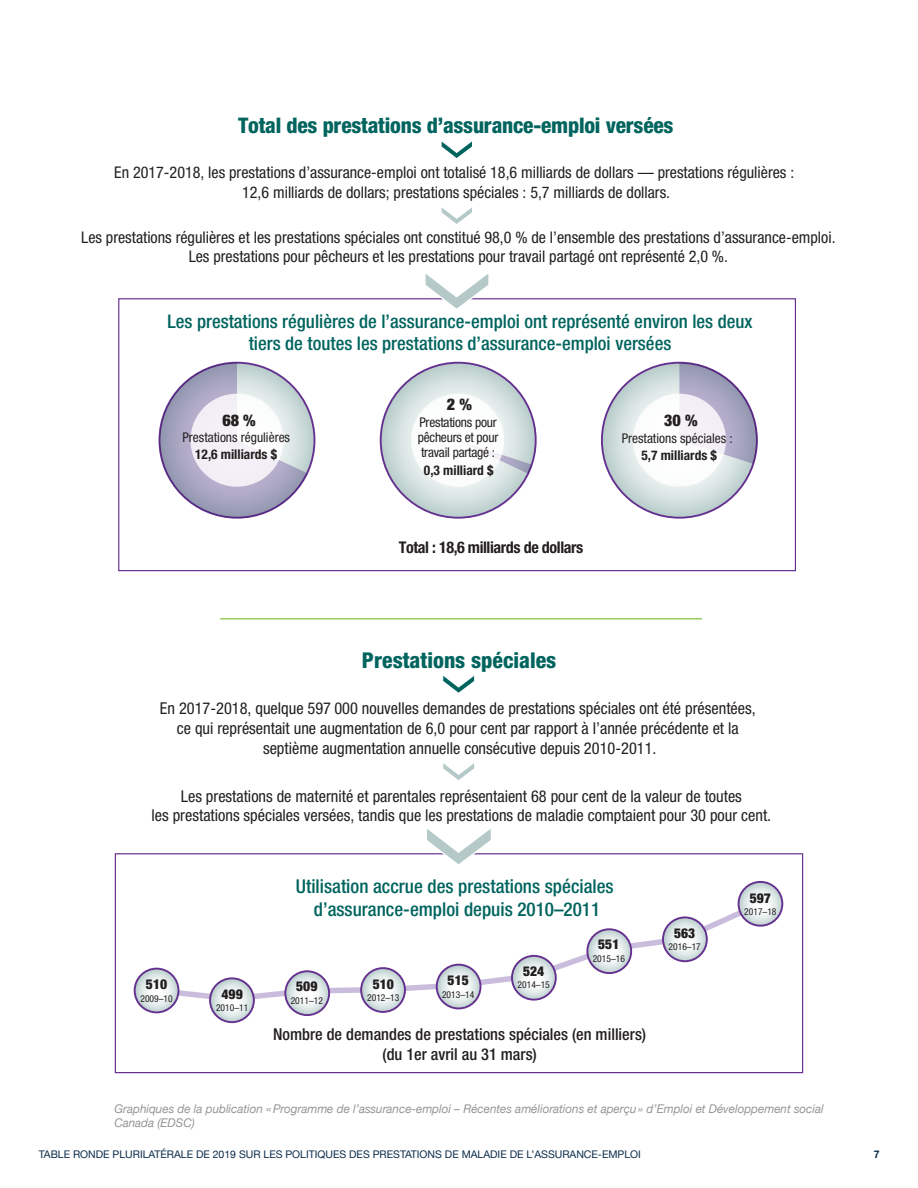
<style>
.page{position:relative;width:918px;height:1188px;background:#fff}
.page>*{position:absolute;margin:0;border:0;box-sizing:border-box;transform-origin:0 0}
.t1{font:800 condensed 21.75px "Helvetica Neue LT Std";color:#00645e}
.t2{font:800 condensed 21.45px "Helvetica Neue LT Std";letter-spacing:-.01em;color:#00645e}
.t3{font:500 condensed 19.05px/23px "Helvetica Neue LT Std";color:#00645e;text-align:center}
.t4{font:500 condensed 18.75px/22.5px "Helvetica Neue LT Std";color:#00645e;text-align:center}
.t5{font:condensed 16.35px/19.6px "Helvetica Neue LT Std";color:#231f20;text-align:center}
.t6{font:500 condensed 16.35px/19.6px "Helvetica Neue LT Std";color:#231f20;text-align:center}
.t7{font:condensed 16.05px/19.4px "Helvetica Neue LT Std";color:#231f20;text-align:center}
.t8{font:700 condensed 16.05px "Helvetica Neue LT Std";letter-spacing:-.025em;color:#231f20}
.t9{font:900 condensed 16.05px "Helvetica Neue LT Std";color:#231f20}
.t10{font:900 condensed 13.65px "Helvetica Neue LT Std";color:#231f20}
.t11{font:condensed 13.35px/14.7px "Helvetica Neue LT Std";color:#231f20;text-align:center}
.t12{font:700 condensed 13.35px "Helvetica Neue LT Std";color:#231f20}
.FOOTNOTE{font:italic 12px/14.4px "Helvetica Neue";color:#939598}
.t13{font:10.5px "Helvetica Neue";color:#0b2b49}
.t14{font:700 10.5px "Helvetica Neue";color:#0b2b49}
.t15{font:condensed 9.6px "Helvetica Neue LT Std";color:#231f20}
.s1{font-weight:700}
</style>
<div class="page">
<svg style="left:159px;top:363px;width:148px;height:155px"></svg>
<svg style="left:381px;top:363px;width:155px;height:155px;background:#cbd6d9"></svg>
<svg style="left:490px;top:440px;width:42px;height:34px"></svg>
<svg style="left:602px;top:363px;width:155px;height:155px;background:#cbd6d9"></svg>
<svg style="left:679px;top:363px;width:78px;height:101px"></svg>
<svg style="left:441px;top:141px;width:31px;height:18px"></svg>
<svg style="left:441px;top:207px;width:31px;height:17px"></svg>
<svg style="left:423px;top:274px;width:67px;height:35px"></svg>
<div style="left:190px;top:394px;width:93px;height:93px;background:linear-gradient(to right,#efecf4,#fcfcfd);border-radius:50%"></div>
<div style="left:411px;top:394px;width:93px;height:93px;background:#fff;border-radius:50%"></div>
<div style="left:633px;top:394px;width:93px;height:93px;background:#fff;border-radius:50%"></div>
<svg style="left:151px;top:897px;width:602px;height:107px"></svg>
<svg style="left:135px;top:969px;width:43px;height:43px"></svg>
<div style="left:134px;top:968px;width:45px;height:45px;border:2px solid #65308f;border-radius:50%"></div>
<svg style="left:210px;top:978px;width:44px;height:44px"></svg>
<div style="left:209px;top:977px;width:46px;height:46px;border:2px solid #65308f;border-radius:50%"></div>
<svg style="left:285px;top:971px;width:44px;height:44px"></svg>
<div style="left:284px;top:970px;width:46px;height:46px;border:2px solid #65308f;border-radius:50%"></div>
<svg style="left:361px;top:968px;width:44px;height:44px"></svg>
<div style="left:360px;top:967px;width:46px;height:46px;border:2px solid #65308f;border-radius:50%"></div>
<svg style="left:437px;top:965px;width:44px;height:43px"></svg>
<div style="left:436px;top:964px;width:45px;height:45px;border:2px solid #65308f;border-radius:50%"></div>
<svg style="left:512px;top:956px;width:44px;height:44px"></svg>
<div style="left:511px;top:955px;width:46px;height:46px;border:2px solid #65308f;border-radius:50%"></div>
<svg style="left:587px;top:929px;width:44px;height:44px"></svg>
<div style="left:586px;top:928px;width:46px;height:46px;border:2px solid #65308f;border-radius:50%"></div>
<svg style="left:663px;top:917px;width:44px;height:44px"></svg>
<div style="left:662px;top:916px;width:46px;height:46px;border:2px solid #65308f;border-radius:50%"></div>
<svg style="left:739px;top:882px;width:43px;height:44px"></svg>
<div style="left:738px;top:881px;width:45px;height:46px;border:2px solid #65308f;border-radius:50%"></div>
<svg style="left:442px;top:675px;width:33px;height:18px"></svg>
<svg style="left:443px;top:763px;width:31px;height:17px"></svg>
<div style="left:115px;top:853px;width:688px;height:220px;border:1px solid #65308f"></div>
<svg style="left:424px;top:829px;width:69px;height:35px"></svg>
<hr style="left:220px;top:618px;width:482px;height:2px;background:#98cc5e">
<p class="t2" style="left:238px;top:112px;width:437px">Total des prestations d’assurance-emploi versées</p>
<p class="t7" style="left:114px;top:163px;width:681px">En 2017-2018, les prestations d’assurance-emploi ont totalisé 18,6 milliards de dollars — prestations régulières :<br>12,6 milliards de dollars; prestations spéciales : 5,7 milliards de dollars.</p>
<p class="t7" style="left:81px;top:227px;width:756px">Les prestations régulières et les prestations spéciales ont constitué 98,0 % de l’ensemble des prestations d’assurance-emploi.<br>Les prestations pour pêcheurs et les prestations pour travail partagé ont représenté 2,0 %.</p>
<p class="t4" style="left:168px;top:310px;width:587px">Les prestations régulières de l’assurance-emploi ont représenté environ les deux tiers de toutes les prestations d’assurance-emploi versées</p>
<p class="t9" style="left:222px;top:411px;width:35px">68 %</p>
<p class="t11" style="left:183px;top:428px;width:109px;line-height:17px">Prestations régulières<br><span class="s1">12,6 milliards $</span></p>
<p class="t9" style="left:447px;top:395px;width:27px">2 %</p>
<p class="t11" style="left:418px;top:415px;width:82px;text-align:left">Prestations pour pêcheurs et pour travail partagé :</p>
<p class="t12" style="left:424px;top:462px;width:71px">0,3 milliard $</p>
<p class="t8" style="left:399px;top:538px;width:186px">Total : 18,6 milliards de dollars</p>
<p class="t9" style="left:664px;top:411px;width:35px">30 %</p>
<p class="t11" style="left:622px;top:429px;width:113px;line-height:17.4px">Prestations spéciales :<br><span class="s1">5,7 milliards $</span></p>
<p class="t1" style="left:362px;top:647px;width:196px">Prestations spéciales</p>
<p class="t5" style="left:160px;top:699px;width:597px">En 2017-2018, quelque 597 000 nouvelles demandes de prestations spéciales ont été présentées, ce qui représentait une augmentation de 6,0 pour cent par rapport à l’année précédente et la septième augmentation annuelle consécutive depuis 2010-2011.</p>
<p class="t5" style="left:152px;top:786px;width:621px">Les prestations de maternité et parentales représentaient 68 pour cent de la valeur de toutes<br>les prestations spéciales versées, tandis que les prestations de maladie comptaient pour 30 pour cent.</p>
<p class="t10" style="left:146px;top:976px;width:23px">510</p>
<p class="t15" style="left:140px;top:993px;width:34px">2009–10</p>
<p class="t10" style="left:222px;top:985px;width:23px">499</p>
<p class="t15" style="left:216px;top:1002px;width:34px">2010–11</p>
<p class="t3" style="left:296px;top:874px;width:319px">Utilisation accrue des prestations spéciales d’assurance-emploi depuis 2010–2011</p>
<p class="t10" style="left:296px;top:978px;width:23px">509</p>
<p class="t15" style="left:291px;top:995px;width:34px">2011–12</p>
<p class="t10" style="left:373px;top:975px;width:23px">510</p>
<p class="t15" style="left:367px;top:992px;width:34px">2012–13</p>
<p class="t10" style="left:448px;top:972px;width:23px">515</p>
<p class="t15" style="left:442px;top:989px;width:34px">2013–14</p>
<p class="t10" style="left:523px;top:962px;width:23px">524</p>
<p class="t15" style="left:518px;top:979px;width:34px">2014–15</p>
<p class="t10" style="left:598px;top:936px;width:23px">551</p>
<p class="t15" style="left:593px;top:953px;width:34px">2015–16</p>
<p class="t6" style="left:273px;top:1024px;width:375px">Nombre de demandes de prestations spéciales (en milliers) (du 1er avril au 31 mars)</p>
<p class="t10" style="left:674px;top:925px;width:23px">563</p>
<p class="t15" style="left:669px;top:941px;width:34px">2016–17</p>
<p class="t10" style="left:750px;top:889px;width:23px">597</p>
<p class="t15" style="left:744px;top:906px;width:34px">2017–18</p>
<p class="FOOTNOTE" style="left:114px;top:1102px;width:711px">Graphiques de la publication «Programme de l’assurance-emploi – Récentes améliorations et aperçu» d’Emploi et Développement social<br>Canada (EDSC)</p>
<p class="t13" style="left:39px;top:1147px;width:604px">TABLE RONDE PLURILATÉRALE DE 2019 SUR LES POLITIQUES DES PRESTATIONS DE MALADIE DE L’ASSURANCE-EMPLOI</p>
<p class="t14" style="left:874px;top:1146px;width:7px">7</p>
</div>
